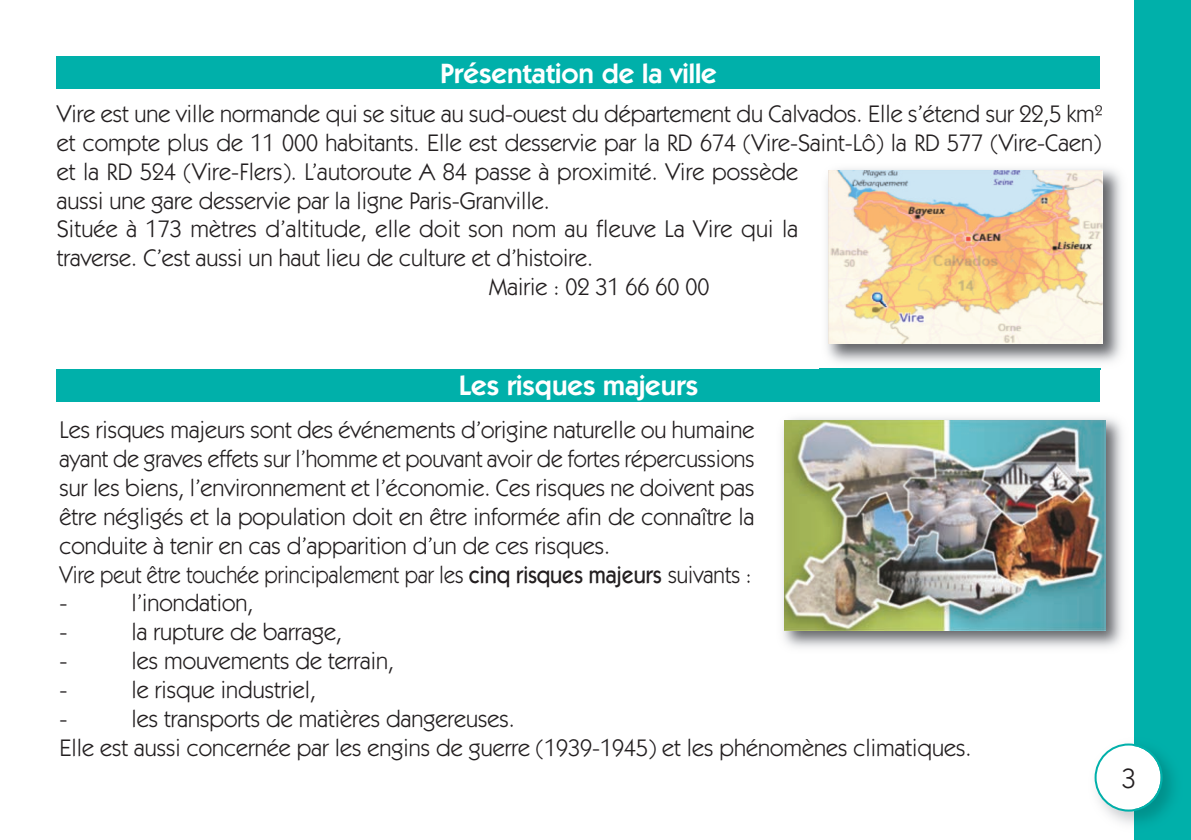
<style>
.page{position:relative;width:1191px;height:840px;background:#fff}
.page>*{position:absolute;margin:0;border:0;box-sizing:border-box;transform-origin:0 0}
.t1{font:600 28px "Itc Kabel";color:#fff}
.t2{font:28px "Itc Kabel";color:#231f20}
.t3{font:24px/28.8px "Itc Kabel";color:#231f20}
.s1{font-weight:500}
</style>
<div class="page">
<div style="left:1134px;top:0;width:57px;height:839px;background:#00b0aa"></div>
<div style="left:57px;top:57px;width:1043px;height:32px;background:#00b0aa"></div>
<div style="left:57px;top:369px;width:1043px;height:32px;background:#00b0aa"></div>
<img style="left:819px;top:168px;width:303px;height:201px">
<img style="left:828px;top:170px;width:274px;height:173px">
<img style="left:782px;top:417px;width:341px;height:231px">
<img style="left:784px;top:420px;width:321px;height:210px">
<img style="left:1106px;top:759px;width:67px;height:66px">
<svg style="left:1094px;top:743px;width:68px;height:68px"></svg>
<p class="t1" style="left:440px;top:63px;width:278px">Présentation de la ville</p>
<p class="t3" style="left:57px;top:101px;width:1047px">Vire est une ville normande qui se situe au sud-ouest du département du Calvados. Elle s’étend sur 22,5 km²</p>
<p class="t3" style="left:57px;top:130px;width:1046px">et compte plus de 11 000 habitants. Elle est desservie par la RD 674 (Vire-Saint-Lô) la RD 577 (Vire-Caen)</p>
<p class="t3" style="left:57px;top:159px;width:743px">et la RD 524 (Vire-Flers). L’autoroute A 84 passe à proximité. Vire possède</p>
<p class="t3" style="left:57px;top:187px;width:495px">aussi une gare desservie par la ligne Paris-Granville.</p>
<p class="t3" style="left:57px;top:216px;width:743px">Située à 173 mètres d’altitude, elle doit son nom au fleuve La Vire qui la</p>
<p class="t3" style="left:57px;top:245px;width:538px">traverse. C’est aussi un haut lieu de culture et d’histoire.</p>
<p class="t3" style="left:489px;top:274px;width:222px">Mairie : 02 31 66 60 00</p>
<p class="t1" style="left:459px;top:375px;width:241px">Les risques majeurs</p>
<p class="t3" style="left:60px;top:417px;width:696px">Les risques majeurs sont des événements d’origine naturelle ou humaine ayant de graves effets sur l’homme et pouvant avoir de fortes répercussions sur les biens, l’environnement et l’économie. Ces risques ne doivent pas être négligés et la population doit en être informée afin de connaître la conduite à tenir en cas d’apparition d’un de ces risques.<br>Vire peut être touchée principalement par les <span class="s1">cinq risques majeurs</span> suivants : -</p>
<p class="t3" style="left:132px;top:590px;width:123px">l’inondation,</p>
<p class="t3" style="left:60px;top:619px;width:9px">-</p>
<p class="t3" style="left:132px;top:619px;width:212px">la rupture de barrage,</p>
<p class="t3" style="left:60px;top:647px;width:9px">-</p>
<p class="t3" style="left:132px;top:647px;width:264px">les mouvements de terrain,</p>
<p class="t3" style="left:60px;top:676px;width:9px">-</p>
<p class="t3" style="left:132px;top:676px;width:186px">le risque industriel,</p>
<p class="t3" style="left:60px;top:705px;width:9px">-</p>
<p class="t3" style="left:60px;top:705px;width:913px;text-indent:72px">les transports de matières dangereuses.<br>Elle est aussi concernée par les engins de guerre (1939-1945) et les phénomènes climatiques.</p>
<p class="t2" style="left:1121px;top:767px;width:15px">3</p>
</div>
